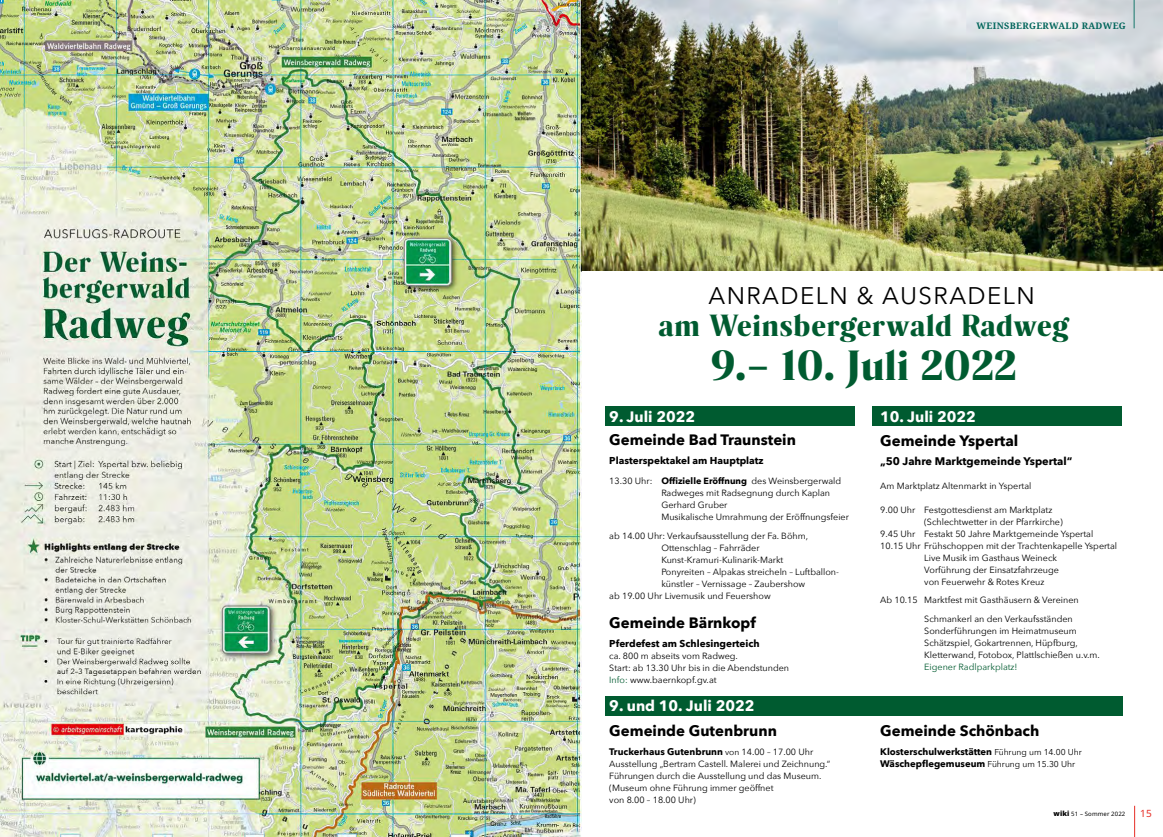
<style>
.page{position:relative;width:1163px;height:837px;background:#fff}
.page>*{position:absolute;margin:0;border:0;box-sizing:border-box;transform-origin:0 0}
.t1{font:900 40px "Rando Display";letter-spacing:.01em;color:#005b30}
.t2{font:900 29px "Rando Display";letter-spacing:.02em;color:#005b30}
.t3{font:24px "Avenir Next";letter-spacing:.06em;color:#000}
.t4{font:700 15px "Avenir Next";color:#000}
.t5{font:700 15px "Avenir Next";color:#fff}
.t6{font:700 11px "Avenir Next";color:#000}
.t7{font:700 10px "Avenir Next";color:#000}
.t8{font:10px "Noto Sans";color:#e62d25}
.t9{font:700 9.5px/12px "Avenir Next";color:#000}
.t10{font:9px/12px "Avenir Next";color:#000}
.t11{font:9px "Avenir Next";color:#005b30}
.t12{font:700 9px "Noto Serif";letter-spacing:.04em;color:#00655b}
.t13{font:6px "Noto Sans";letter-spacing:.02em;color:#000}
.s1{font-weight:700}
.s2{color:#005b30}
.s3{font-weight:400;font-size:8.5px}
.s4{font-weight:400;font-size:9px}
.s5{font-weight:900;font-size:7px}
</style>
<div class="page">
<hr style="left:1134px;top:805px;width:1px;height:31px;background:#e62d25">
<img style="left:581px;top:0;width:581px;height:271px">
<div style="left:605px;top:406px;width:249px;height:20px;background:#005b30"></div>
<div style="left:872px;top:406px;width:249px;height:20px;background:#005b30"></div>
<div style="left:605px;top:695px;width:516px;height:20px;background:#005b30"></div>
<svg style="left:1133px;top:0;width:1px;height:28px"></svg>
<img style="left:0;top:0;width:581px;height:836px">
<p class="t12" style="left:976px;top:20px;width:151px">WEINSBERGERWALD RADWEG</p>
<h3 class="t3" style="left:708px;top:275px;width:328px">ANRADELN &amp; AUSRADELN</h3>
<h2 class="t2" style="left:658px;top:304px;width:412px">am Weinsbergerwald Radweg</h2>
<h1 class="t1" style="left:710px;top:336px;width:307px">9.– 10. Juli 2022</h1>
<h3 class="t5" style="left:609px;top:403px;width:87px">9. Juli 2022</h3>
<h3 class="t4" style="left:609px;top:427px;width:188px">Gemeinde Bad Traunstein</h3>
<p class="t7" style="left:609px;top:452px;width:156px">Plasterspektakel am Hauptplatz</p>
<p class="t10" style="left:661px;top:474px;width:189px;text-indent:-52px">13.30 Uhr: <span class="s1">Offizielle Eröffnung</span> des Weinsbergerwald Radweges mit Radsegnung durch Kaplan Gerhard Gruber<br>Musikalische Umrahmung der Eröffnungsfeier</p>
<p class="t10" style="left:609px;top:529px;width:200px">ab 14.00 Uhr: Verkaufsausstellung der Fa. Böhm,</p>
<p class="t10" style="left:661px;top:541px;width:100px">Ottenschlag – Fahrräder</p>
<p class="t10" style="left:661px;top:553px;width:124px">Kunst-Kramuri-Kulinarik-Markt</p>
<p class="t10" style="left:661px;top:565px;width:179px">Ponyreiten – Alpakas streicheln – Luftballon-</p>
<p class="t10" style="left:661px;top:577px;width:145px">künstler – Vernissage – Zaubershow</p>
<p class="t10" style="left:609px;top:589px;width:163px">ab 19.00 Uhr Livemusik und Feuershow</p>
<h3 class="t4" style="left:609px;top:610px;width:148px">Gemeinde Bärnkopf</h3>
<p class="t7" style="left:609px;top:635px;width:152px">Pferdefest am Schlesingerteich</p>
<p class="t10" style="left:609px;top:649px;width:181px">ca. 800 m abseits vom Radweg.<br>Start: ab 13.30 Uhr bis in die Abendstunden<br><span class="s2">Info:</span> www.baernkopf.gv.at</p>
<h3 class="t5" style="left:609px;top:692px;width:147px">9. und 10. Juli 2022</h3>
<h3 class="t4" style="left:609px;top:717px;width:169px">Gemeinde Gutenbrunn</h3>
<p class="t9" style="left:609px;top:745px;width:205px">Truckerhaus Gutenbrunn <span class="s3">von</span> <span class="s4">14.00 – 17.00 Uhr</span></p>
<p class="t10" style="left:609px;top:756px;width:223px">Ausstellung „Bertram Castell. Malerei und Zeichnung.“ Führungen durch die Ausstellung und das Museum. (Museum ohne Führung immer geöffnet<br>von 8.00 – 18.00 Uhr)</p>
<h3 class="t5" style="left:880px;top:403px;width:97px">10. Juli 2022</h3>
<h3 class="t4" style="left:880px;top:427px;width:140px">Gemeinde Yspertal</h3>
<p class="t6" style="left:880px;top:451px;width:193px">„50 Jahre Marktgemeinde Yspertal“</p>
<p class="t10" style="left:880px;top:479px;width:153px">Am Marktplatz Altenmarkt in Yspertal</p>
<p class="t10" style="left:880px;top:503px;width:174px">9.00 Uhr Festgottesdienst am Marktplatz</p>
<p class="t10" style="left:924px;top:515px;width:140px">(Schlechtwetter in der Pfarrkirche)</p>
<p class="t10" style="left:880px;top:527px;width:214px">9.45 Uhr Festakt 50 Jahre Marktgemeinde Yspertal</p>
<p class="t10" style="left:880px;top:539px;width:238px">10.15 Uhr Frühschoppen mit der Trachtenkapelle Yspertal</p>
<p class="t10" style="left:924px;top:551px;width:134px">Live Musik im Gasthaus Weineck</p>
<p class="t10" style="left:924px;top:563px;width:136px">Vorführung der Einsatzfahrzeuge</p>
<p class="t10" style="left:924px;top:575px;width:122px">von Feuerwehr &amp; Rotes Kreuz</p>
<p class="t10" style="left:924px;top:589px;width:156px;line-height:19px;text-indent:-44px">Ab 10.15 Marktfest mit Gasthäusern &amp; Vereinen<br>Schmankerl an den Verkaufsständen</p>
<p class="t10" style="left:924px;top:624px;width:177px">Sonderführungen im Heimatmuseum<br>Schätzspiel, Gokartrennen, Hüpfburg,<br>Kletterwand, Fotobox, Plattlschießen u.v.m.</p>
<p class="t11" style="left:924px;top:658px;width:95px">Eigener Radlparkplatz!</p>
<h3 class="t4" style="left:880px;top:717px;width:161px">Gemeinde Schönbach</h3>
<p class="t9" style="left:880px;top:745px;width:203px">Klosterschulwerkstätten <span class="s3">Führung um 14.00 Uhr<br></span>Wäschepflegemuseum <span class="s3">Führung um 15.30 Uhr</span></p>
<p class="t13" style="left:1053px;top:809px;width:73px"><span class="s5">wiki</span> 51 – Sommer 2022</p>
<p class="t8" style="left:1140px;top:806px;width:13px">15</p>
</div>
